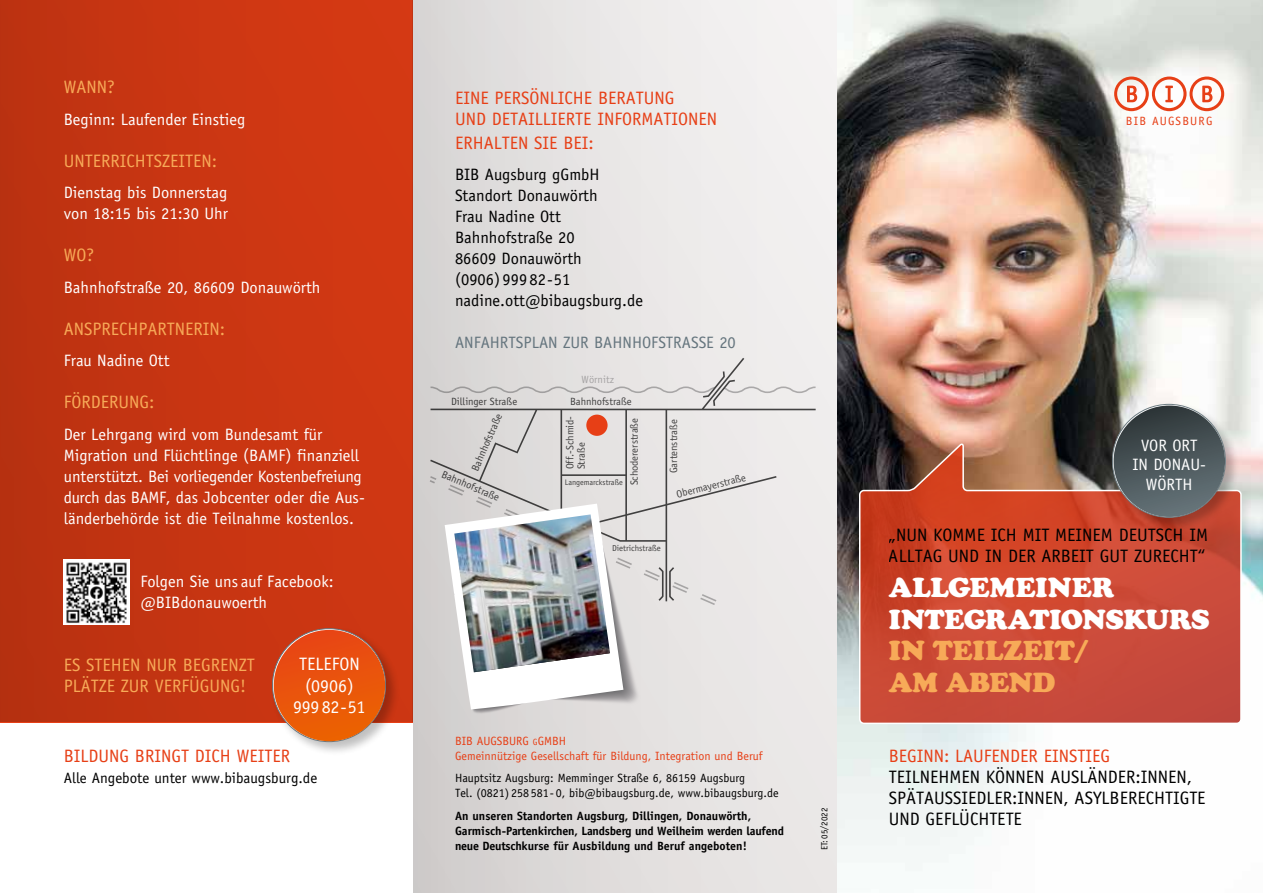
<style>
.page{position:relative;width:1263px;height:893px;background:#fff}
.page>*{position:absolute;margin:0;border:0;box-sizing:border-box;transform-origin:0 0}
.t1{font:27.3px/31.5px "Cooper Black LT Pro";color:#fff}
.t2{font:27.3px/31.5px "Cooper Black LT Pro";color:#f7aa58}
.t3{font:18px/21px "Officina Sans";color:#000}
.t4{font:18px/21px "Officina Sans";color:#e73f16}
.t5{font:18px/21px "Officina Sans";color:#f7aa58}
.t6{font:18px/21.5px "Officina Sans";color:#fff;text-align:center}
.t7{font:16.5px/21px "Officina Sans";color:#fff}
.t8{font:16.5px/21px "Officina Sans";color:#000}
.t9{font:16.5px "Officina Sans";color:#65757e}
.t10{font:15px "Officina Sans";color:#000}
.t11{font:700 12px/15px "Officina Sans";color:#000}
.t12{font:12px/15px "Officina Sans";color:#000}
.t13{font:12px/15px "Officina Sans";color:#e73f16}
.t14{font:12px "Officina Sans";letter-spacing:.1em;color:#e73f16}
.t15{font:10.5px/11.2px "Officina Sans";color:#000}
.t16{font:10.5px "Officina Sans";color:#9c9c9d}
.t17{font:9px "Officina Sans";color:#000}
.t18{font:8.55px "Officina Sans";color:#000}
.t19{font:8.1px "Officina Sans";color:#000}
.s1{font-size:9px}
</style>
<div class="page">
<div style="left:412px;top:0;width:426px;height:893px;background:linear-gradient(to right,#d6d3d3,#f3f1f1)"></div>
<div style="left:0;top:0;width:412px;height:723px;background:linear-gradient(to right,#bb3211,#d43913)"></div>
<div style="left:270px;top:626px;width:130px;height:130px;background:#000;opacity:.25"></div>
<div style="left:274px;top:630px;width:111px;height:111px;background:linear-gradient(to bottom,#e84517,#ec6301);border-radius:56px"></div>
<svg style="left:700px;top:601px;width:16px;height:4px"></svg>
<svg style="left:430px;top:358px;width:386px;height:243px;background:#e1dedd"></svg>
<svg style="left:430px;top:370px;width:385px;height:38px;background:#e0dddd"></svg>
<div style="left:586px;top:415px;width:22px;height:21px;background:#e73f16;border-radius:50%"></div>
<svg style="left:445px;top:485px;width:243px;height:230px"></svg>
<img style="left:454px;top:514px;width:156px;height:158px">
<img style="left:64px;top:560px;width:66px;height:65px">
<img style="left:838px;top:0;width:425px;height:871px">
<svg style="left:1114px;top:77px;width:110px;height:34px"></svg>
<svg style="left:858px;top:444px;width:384px;height:281px;background:#c24b37"></svg>
<div style="left:1110px;top:402px;width:130px;height:130px;background:#000;opacity:.25"></div>
<div style="left:1113px;top:406px;width:112px;height:111px;background:linear-gradient(to bottom,#2f383a,#68767c);border-radius:56px"></div>
<p class="t5" style="left:64px;top:77px;width:53px">WANN?</p>
<p class="t7" style="left:64px;top:109px;width:183px">Beginn: Laufender Einstieg</p>
<p class="t5" style="left:64px;top:150px;width:155px">UNTERRICHTSZEITEN:</p>
<p class="t7" style="left:64px;top:182px;width:166px">Dienstag bis Donnerstag von 18:15 bis 21:30 Uhr</p>
<p class="t5" style="left:64px;top:245px;width:32px">WO?</p>
<p class="t7" style="left:64px;top:277px;width:258px">Bahnhofstraße 20, 86609 Donauwörth</p>
<p class="t5" style="left:64px;top:318px;width:163px">ANSPRECHPARTNERIN:</p>
<p class="t7" style="left:64px;top:350px;width:107px">Frau Nadine Ott</p>
<p class="t5" style="left:64px;top:392px;width:92px">FÖRDERUNG:</p>
<p class="t7" style="left:64px;top:424px;width:303px">Der Lehrgang wird vom Bundesamt für Migration und Flüchtlinge (BAMF) finanziell unterstützt. Bei vorliegender Kostenbefreiung durch das BAMF, das Jobcenter oder die Aus&shy;länderbehörde ist die Teilnahme kostenlos.</p>
<p class="t7" style="left:140px;top:571px;width:195px">Folgen Sie uns auf Facebook: @BIBdonauwoerth</p>
<p class="t5" style="left:64px;top:654px;width:192px">ES STEHEN NUR BEGRENZT<br>PLÄTZE ZUR VERFÜGUNG!</p>
<p class="t6" style="left:293px;top:653px;width:74px">TELEFON (0906)<br>99982-51</p>
<p class="t4" style="left:64px;top:745px;width:228px">BILDUNG BRINGT DICH WEITER</p>
<p class="t10" style="left:64px;top:769px;width:255px">Alle Angebote unter www.bibaugsburg.de</p>
<p class="t4" style="left:455px;top:87px;width:264px">EINE PERSÖNLICHE BERATUNG<br>UND DETAILLIERTE INFORMATIONEN</p>
<p class="t4" style="left:455px;top:132px;width:140px">ERHALTEN SIE BEI:</p>
<p class="t8" style="left:455px;top:164px;width:189px">BIB Augsburg gGmbH<br>Standort Donauwörth<br>Frau Nadine Ott<br>Bahnhofstraße 20<br>86609 Donauwörth<br>(0906) 999 82-51 nadine.ott@bibaugsburg.de</p>
<p class="t9" style="left:455px;top:333px;width:282px">ANFAHRTSPLAN ZUR BAHNHOFSTRASSE 20</p>
<p class="t15" style="left:451px;top:396px;width:68px">Dillinger Straße</p>
<p class="t16" style="left:582px;top:373px;width:34px">Wörnitz</p>
<p class="t15" style="left:570px;top:396px;width:63px">Bahnhofstraße</p>
<p class="t15" style="left:469px;top:468px;width:63px;rotate:-66deg">Bahnhofstraße</p>
<p class="t15" style="left:564px;top:469px;width:55px;rotate:-90deg">Off.-Schmid-<br>Straße</p>
<p class="t15" style="left:668px;top:473px;width:56px;rotate:-90deg">Gartenstraße</p>
<p class="t15" style="left:629px;top:485px;width:69px;rotate:-90deg">Schodererstraße</p>
<p class="t15" style="left:444px;top:468px;width:63px;rotate:23deg">Bahnhofstraße</p>
<p class="t15" style="left:675px;top:489px;width:72px;rotate:-14deg">Obermayerstraße</p>
<p class="t19" style="left:565px;top:478px;width:60px">Langemarckstraße</p>
<p class="t18" style="left:612px;top:543px;width:50px">Dietrichstraße</p>
<p class="t13" style="left:455px;top:733px;width:309px">BIB AUGSBURG <span class="s1">G</span>GMBH<br>Gemeinnützige Gesellschaft für Bildung, Integration und Beruf</p>
<p class="t12" style="left:455px;top:771px;width:325px">Hauptsitz Augsburg: Memminger Straße 6, 86159 Augsburg<br>Tel. (0821) 258 581- 0, bib@bibaugsburg.de, www.bibaugsburg.de</p>
<p class="t11" style="left:455px;top:808px;width:330px">An unseren Standorten Augsburg, Dillingen, Donauwörth,<br>Garmisch-Partenkirchen, Landsberg und Weilheim werden laufend neue Deutschkurse für Ausbildung und Beruf angeboten!</p>
<p class="t17" style="left:819px;top:850px;width:44px;rotate:-90deg">ET: 05/2022</p>
<p class="t14" style="left:1126px;top:114px;width:88px">BIB AUGSBURG</p>
<p class="t7" style="left:1132px;top:436px;width:75px;line-height:19.5px;text-align:center">VOR ORT<br>IN DONAU-<br>WÖRTH</p>
<p class="t3" style="left:889px;top:524px;width:321px">„NUN KOMME ICH MIT MEINEM DEUTSCH IM<br>ALLTAG UND IN DER ARBEIT GUT ZURECHT“</p>
<h1 class="t1" style="left:889px;top:573px;width:322px">ALLGEMEINER<br>INTEGRATIONSKURS</h1>
<h1 class="t2" style="left:889px;top:636px;width:201px">IN TEILZEIT/<br>AM ABEND</h1>
<p class="t4" style="left:889px;top:745px;width:223px">BEGINN: LAUFENDER EINSTIEG</p>
<p class="t3" style="left:889px;top:766px;width:318px">TEILNEHMEN KÖNNEN AUSLÄNDER:INNEN,<br>SPÄTAUSSIEDLER:INNEN, ASYLBERECHTIGTE<br>UND GEFLÜCHTETE</p>
</div>
